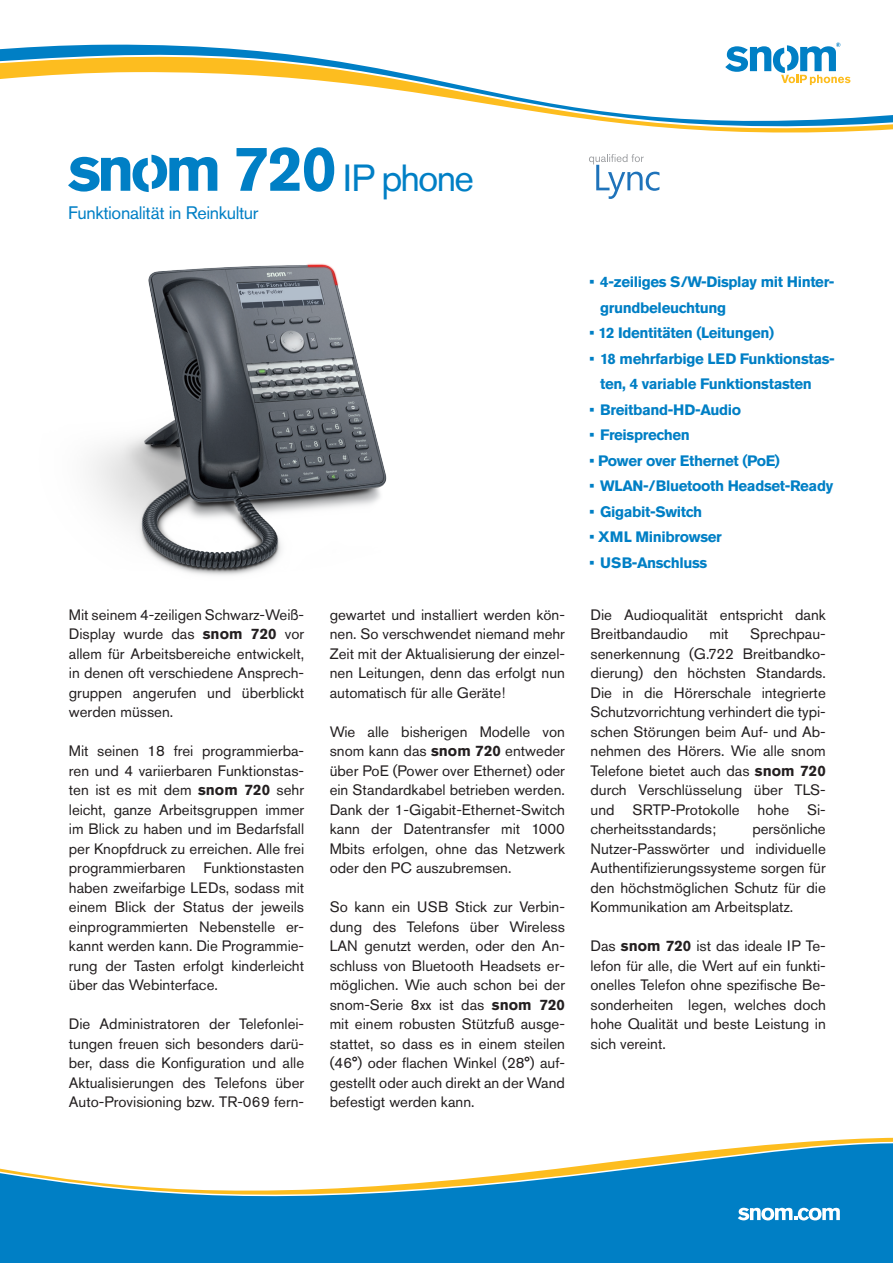
<style>
.page{position:relative;width:893px;height:1263px;background:#fff}
.page>*{position:absolute;margin:0;border:0;box-sizing:border-box;transform-origin:0 0}
.t1{font:700 63px "Akzidenz Grotesk Pro";letter-spacing:-.07em;color:#007fc5}
.t2{font:18px "Akzidenz Grotesk Pro";letter-spacing:-.02em;color:#007fc5}
.t3{font:15px/19.5px "Akzidenz Grotesk Pro";color:#231f20;text-align:justify}
.t4{font:700 15px/25.5px "Akzidenz Grotesk Pro";letter-spacing:-.025em;color:#007fc5}
.s1{font-weight:400;font-size:37.5px}
.s2{font-weight:700}
</style>
<div class="page">
<svg style="left:0;top:1137px;width:893px;height:126px;fill:#007fc5"></svg>
<svg style="left:0;top:45px;width:893px;height:145px"></svg>
<svg style="left:725px;top:43px;width:125px;height:42px"></svg>
<img style="left:90px;top:263px;width:297px;height:313px">
<svg style="left:738px;top:1207px;width:102px;height:13px"></svg>
<div style="left:131px;top:153px;width:37px;height:40px;background:#fff"></div>
<svg style="left:132px;top:155px;width:35px;height:37px"></svg>
<svg style="left:589px;top:154px;width:70px;height:45px"></svg>
<h1 class="t1" style="left:68px;top:128px;width:407px">snom 720 <span class="s1">IP phone</span></h1>
<p class="t2" style="left:68px;top:201px;width:192px">Funktionalität in Reinkultur</p>
<p class="t3" style="left:69px;top:604px;width:237px">Mit seinem 4-zeiligen Schwarz-Weiß-Display wurde das <span class="s2">snom 720</span> vor allem für Arbeitsbereiche entwickelt, in denen oft verschiedene Ansprech&shy;gruppen angerufen und überblickt werden müssen.</p>
<p class="t3" style="left:69px;top:741px;width:237px">Mit seinen 18 frei programmierba&shy;ren und 4 variierbaren Funktionstas&shy;ten ist es mit dem <span class="s2">snom 720</span> sehr leicht, ganze Arbeitsgruppen immer im Blick zu haben und im Bedarfsfall per Knopfdruck zu erreichen. Alle frei programmierbaren Funktionstasten haben zweifarbige LEDs, sodass mit einem Blick der Status der jeweils einprogrammierten Nebenstelle er&shy;kannt werden kann. Die Programmie&shy;rung der Tasten erfolgt kinderleicht über das Webinterface.</p>
<p class="t3" style="left:69px;top:1014px;width:237px">Die Administratoren der Telefonlei&shy;tungen freuen sich besonders darü&shy;ber, dass die Konfiguration und alle Aktualisierungen des Telefons über Auto-Provisioning bzw. TR-069 fern-</p>
<p class="t3" style="left:330px;top:604px;width:237px">gewartet und installiert werden kön&shy;nen. So verschwendet niemand mehr Zeit mit der Aktualisierung der einzel&shy;nen Leitungen, denn das erfolgt nun automatisch für alle Geräte!</p>
<p class="t3" style="left:330px;top:721px;width:237px">Wie alle bisherigen Modelle von snom kann das <span class="s2">snom 720</span> entweder über PoE (Power over Ethernet) oder ein Standardkabel betrieben werden.<br>Dank der 1-Gigabit-Ethernet-Switch kann der Datentransfer mit 1000<br>Mbits erfolgen, ohne das Netzwerk oder den PC auszubremsen.</p>
<p class="t3" style="left:330px;top:897px;width:237px">So kann ein USB Stick zur Verbin&shy;dung des Telefons über Wireless LAN genutzt werden, oder den An&shy;schluss von Bluetooth Headsets er&shy;möglichen. Wie auch schon bei der snom-Serie 8xx ist das <span class="s2">snom 720 </span>mit einem robusten Stützfuß ausge&shy;stattet, so dass es in einem steilen (46°) oder flachen Winkel (28°) auf&shy;gestellt oder auch direkt an der Wand befestigt werden kann.</p>
<p class="t4" style="left:600px;top:269px;width:236px;text-indent:-11px">• 4-zeiliges S/W-Display mit Hinter&shy;grundbeleuchtung</p>
<p class="t4" style="left:590px;top:320px;width:186px">• 12 Identitäten (Leitungen)</p>
<p class="t4" style="left:600px;top:346px;width:236px;text-indent:-11px">• 18 mehrfarbige LED Funktionstas&shy;ten, 4 variable Funktionstasten</p>
<p class="t4" style="left:590px;top:397px;width:153px">• Breitband-HD-Audio</p>
<p class="t4" style="left:590px;top:422px;width:102px">• Freisprechen</p>
<p class="t4" style="left:590px;top:448px;width:192px">• Power over Ethernet (PoE)</p>
<p class="t4" style="left:590px;top:473px;width:245px">• WLAN-/Bluetooth Headset-Ready</p>
<p class="t4" style="left:590px;top:499px;width:114px">• Gigabit-Switch</p>
<p class="t4" style="left:590px;top:524px;width:134px">• XML Minibrowser</p>
<p class="t4" style="left:590px;top:550px;width:119px">• USB-Anschluss</p>
<p class="t3" style="left:590px;top:604px;width:237px">Die Audioqualität entspricht dank<br>Breitbandaudio</p>
<p class="t3" style="left:590px;top:624px;width:237px;text-indent:160px">Sprechpau&shy;senerkennung (G.722 Breitbandko&shy;dierung) den höchsten Standards.<br>Die in die Hörerschale integrierte Schutzvorrichtung verhindert die typi&shy;schen Störungen beim Auf- und Ab&shy;nehmen des Hörers. Wie alle snom Telefone bietet auch das <span class="s2">snom 720 </span>durch Verschlüsselung über TLS&shy;und SRTP-Protokolle hohe Si&shy;cherheitsstandards;</p>
<p class="t3" style="left:710px;top:624px;width:21px">mit</p>
<p class="t3" style="left:590px;top:819px;width:237px;text-indent:162px">persönliche Nutzer-Passwörter und individuelle Authentifizierungssysteme sorgen für den höchstmöglichen Schutz für die Kommunikation am Arbeitsplatz.</p>
<p class="t3" style="left:590px;top:936px;width:237px">Das <span class="s2">snom 720</span> ist das ideale IP Te&shy;lefon für alle, die Wert auf ein funkti&shy;onelles Telefon ohne spezifische Be&shy;sonderheiten legen, welches doch hohe Qualität und beste Leistung in sich vereint.</p>
</div>
